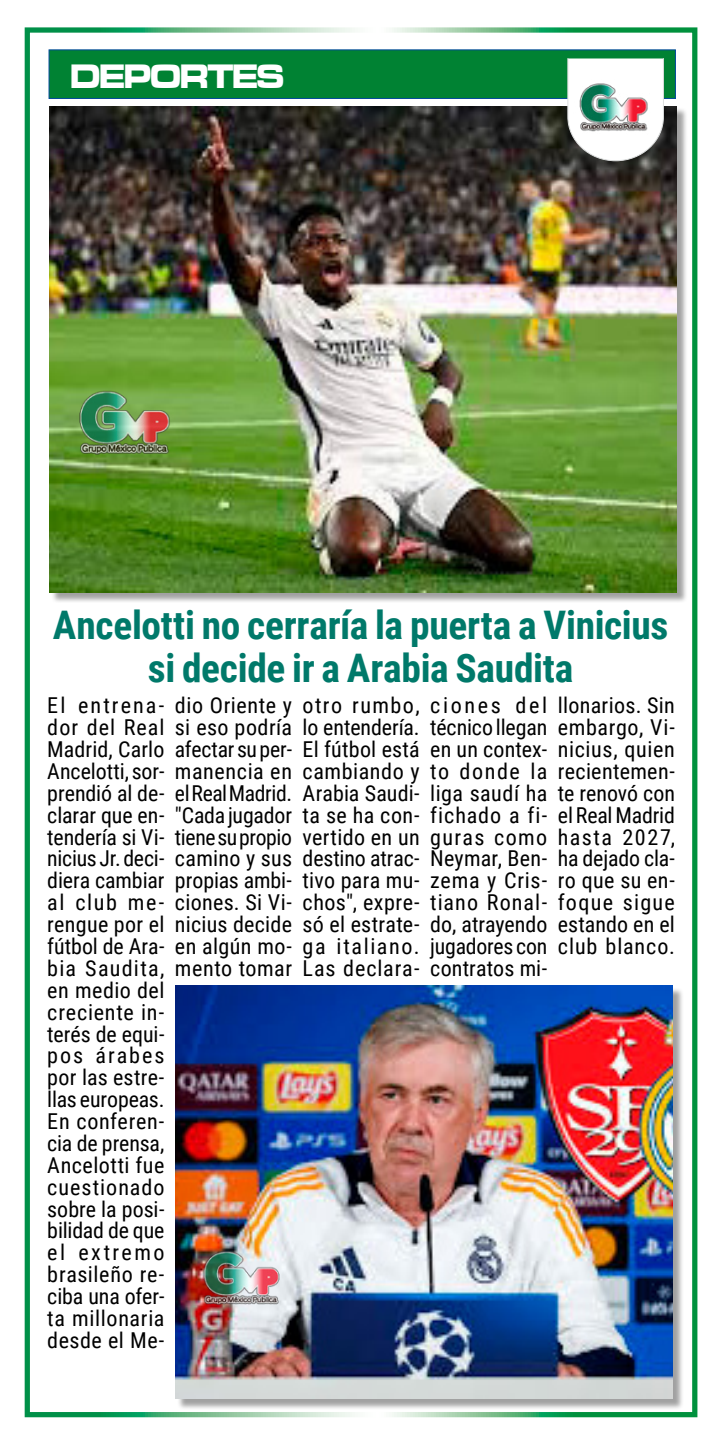
<style>
.page{position:relative;width:720px;height:1439px;background:#fff}
.page>*{position:absolute;margin:0;border:0;box-sizing:border-box;transform-origin:0 0}
.t1{font:700 39.38px/42.9px "Roboto Condensed";letter-spacing:-.01em;color:#00796a;text-align:center}
.t2{font:35px "Microgramma D Bold Exte";letter-spacing:-.03em;color:#fff;scale:.9 1}
.t3{font:21.88px/21.9px "Roboto Condensed";letter-spacing:.015em;color:#000;text-align:justify}
</style>
<div class="page">
<div style="left:25px;top:27px;width:672px;height:1390px;border:5px solid #fff"></div>
<div style="left:51px;top:108px;width:636px;height:495px;background:#000;opacity:.37"></div>
<img style="left:50px;top:106px;width:626px;height:486px">
<div style="left:177px;top:987px;width:506px;height:422px;background:#000;opacity:.37"></div>
<img style="left:176px;top:985px;width:496px;height:413px">
<img style="left:61px;top:355px;width:131px;height:131px">
<img style="left:188px;top:1221px;width:110px;height:110px">
<div style="left:49px;top:49px;width:626px;height:50px;background:#008233;border:1px solid #00499a"></div>
<svg style="left:567px;top:58px;width:96px;height:103px"></svg>
<h2 class="t2" style="left:70px;top:53px;width:239px">DEPORTES</h2>
<h1 class="t1" style="left:53px;top:602px;width:617px">Ancelotti no cerraría la puerta a Vinicius si decide ir a Arabia Saudita</h1>
<p class="t3" style="left:47px;top:694px;width:119px">El entrena&shy;dor del Real Madrid, Carlo Ancelotti, sor&shy;prendió al de&shy;clarar que en&shy;tendería si Vi&shy;nicius Jr. deci&shy;diera cambiar al club me&shy;rengue por el fútbol de Ara&shy;bia Saudita, en medio del creciente in&shy;terés de equi&shy;pos árabes por las estre&shy;llas europeas.<br>En conferen&shy;cia de prensa, Ancelotti fue cuestionado sobre la posi&shy;bilidad de que el extremo brasileño re&shy;ciba una ofer&shy;ta millonaria desde el Me-</p>
<p class="t3" style="left:175px;top:694px;width:119px">dio Oriente y si eso podría afectar su per&shy;manencia en el Real Madrid. "Cada jugador tiene su propio camino y sus propias ambi&shy;ciones. Si Vi&shy;nicius decide en algún mo&shy;mento tomar</p>
<p class="t3" style="left:302px;top:694px;width:119px">otro rumbo, lo entendería.<br>El fútbol está cambiando y Arabia Saudi&shy;ta se ha con&shy;vertido en un destino atrac&shy;tivo para mu&shy;chos", expre&shy;só el estrate&shy;ga italiano.<br>Las declara-</p>
<p class="t3" style="left:430px;top:694px;width:119px">ciones del técnico llegan en un contex&shy;to donde la liga saudí ha fichado a fi&shy;guras como Neymar, Ben&shy;zema y Cris&shy;tiano Ronal&shy;do, atrayendo jugadores con contratos mi-</p>
<p class="t3" style="left:557px;top:694px;width:119px">llonarios. Sin embargo, Vi&shy;nicius, quien recientemen&shy;te renovó con el Real Madrid hasta 2027, ha dejado cla&shy;ro que su en&shy;foque sigue estando en el club blanco.</p>
</div>
